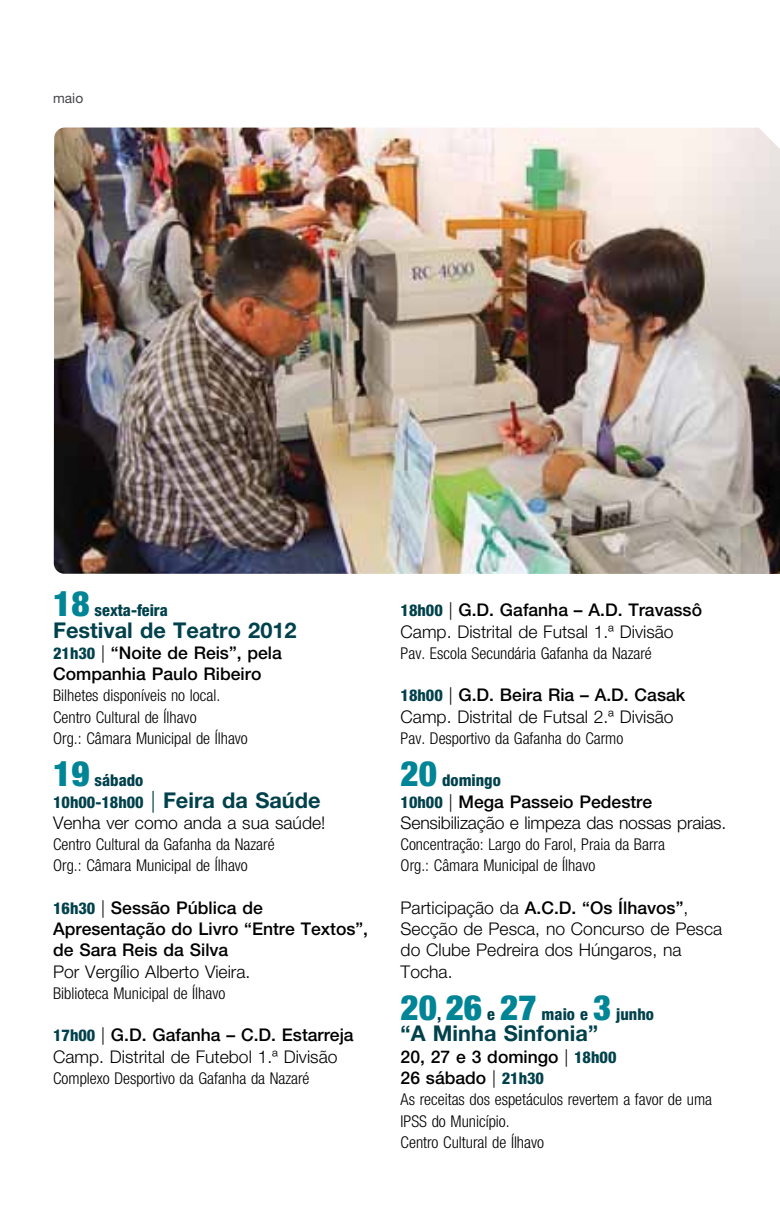
<style>
.page{position:relative;width:780px;height:1205px;background:#fff}
.page>*{position:absolute;margin:0;border:0;box-sizing:border-box;transform-origin:0 0}
.t1{font:700 21.75px "Helvetica Neue";color:#00414b}
.t2{font:300 17.5px/21.2px "Helvetica Neue";color:#000}
.t3{font:500 17.5px/21.2px "Helvetica Neue";color:#000}
.t4{font:300 condensed 16.25px/21.2px "Helvetica Neue";color:#000}
.t5{font:800 condensed 16.25px "Helvetica Neue";color:#00414b}
.t6{font:13.75px "Helvetica Neue";color:#454347}
.s1{font-weight:900;font-size:35px;color:#008596}
.s2{font-weight:800;font-stretch:condensed;font-size:16.25px;color:#00414b}
.s3{font-weight:300}
.s4{font-weight:800;font-stretch:condensed;font-size:16.25px}
.s5{font-weight:500}
</style>
<div class="page">
<img style="left:54px;top:128px;width:726px;height:446px">
<p class="t6" style="left:53px;top:90px;width:32px">maio</p>
<p class="t5" style="left:53px;top:600px;width:116px"><span class="s1">18</span> sexta-feira</p>
<h1 class="t1" style="left:53px;top:616px;width:245px">Festival de Teatro 2012</h1>
<p class="t3" style="left:53px;top:642px;width:230px"><span class="s2">21h30</span> <span class="s3">|</span> “Noite de Reis”, pela<br>Companhia Paulo Ribeiro</p>
<p class="t4" style="left:53px;top:685px;width:196px">Bilhetes disponíveis no local.<br>Centro Cultural de Ílhavo<br>Org.: Câmara Municipal de Ílhavo</p>
<p class="t5" style="left:53px;top:770px;width:92px"><span class="s1">19</span> sábado</p>
<h1 class="t1" style="left:53px;top:786px;width:269px"><span class="s4">10h00-18h00</span> <span class="s3">|</span> Feira da Saúde</h1>
<p class="t2" style="left:53px;top:812px;width:274px">Venha ver como anda a sua saúde!</p>
<p class="t4" style="left:53px;top:834px;width:223px">Centro Cultural da Gafanha da Nazaré<br>Org.: Câmara Municipal de Ílhavo</p>
<p class="t3" style="left:53px;top:897px;width:316px"><span class="s2">16h30</span> <span class="s3">|</span> Sessão Pública de<br>Apresentação do Livro “Entre Textos”, de Sara Reis da Silva</p>
<p class="t2" style="left:53px;top:960px;width:199px">Por Vergílio Alberto Vieira.</p>
<p class="t4" style="left:53px;top:982px;width:174px">Biblioteca Municipal de Ílhavo</p>
<p class="t2" style="left:53px;top:1024px;width:302px"><span class="s2">17h00</span> | <span class="s5">G.D. Gafanha – C.D. Estarreja<br></span>Camp. Distrital de Futebol 1.ª Divisão</p>
<p class="t4" style="left:53px;top:1067px;width:258px">Complexo Desportivo da Gafanha da Nazaré</p>
<p class="t2" style="left:400px;top:599px;width:303px"><span class="s2">18h00</span> | <span class="s5">G.D. Gafanha – A.D. Travassô<br></span>Camp. Distrital de Futsal 1.ª Divisão</p>
<p class="t4" style="left:400px;top:642px;width:253px">Pav. Escola Secundária Gafanha da Nazaré</p>
<p class="t2" style="left:400px;top:684px;width:286px"><span class="s2">18h00</span> | <span class="s5">G.D. Beira Ria – A.D. Casak<br></span>Camp. Distrital de Futsal 2.ª Divisão</p>
<p class="t4" style="left:400px;top:727px;width:224px">Pav. Desportivo da Gafanha do Carmo</p>
<p class="t5" style="left:400px;top:770px;width:102px"><span class="s1">20</span> domingo</p>
<p class="t2" style="left:400px;top:790px;width:327px"><span class="s2">10h00</span> | <span class="s5">Mega Passeio Pedestre<br></span>Sensibilização e limpeza das nossas praias.</p>
<p class="t4" style="left:400px;top:834px;width:266px">Concentração: Largo do Farol, Praia da Barra<br>Org.: Câmara Municipal de Ílhavo</p>
<p class="t2" style="left:400px;top:897px;width:323px">Participação da <span class="s5">A.C.D. “Os Ílhavos”</span>,<br>Secção de Pesca, no Concurso de Pesca do Clube Pedreira dos Húngaros, na<br>Tocha.</p>
<p class="t5" style="left:400px;top:1004px;width:255px"><span class="s1">20</span>, <span class="s1">26</span> e <span class="s1">27</span> maio e <span class="s1">3</span> junho</p>
<h1 class="t1" style="left:400px;top:1020px;width:199px">“A Minha Sinfonia”</h1>
<p class="t3" style="left:400px;top:1045px;width:217px">20, 27 e 3 domingo <span class="s3">|</span> <span class="s2">18h00<br></span>26 sábado <span class="s3">|</span> <span class="s2">21h30</span></p>
<p class="t4" style="left:400px;top:1089px;width:313px">As receitas dos espetáculos revertem a favor de uma<br>IPSS do Município.<br>Centro Cultural de Ílhavo</p>
</div>
